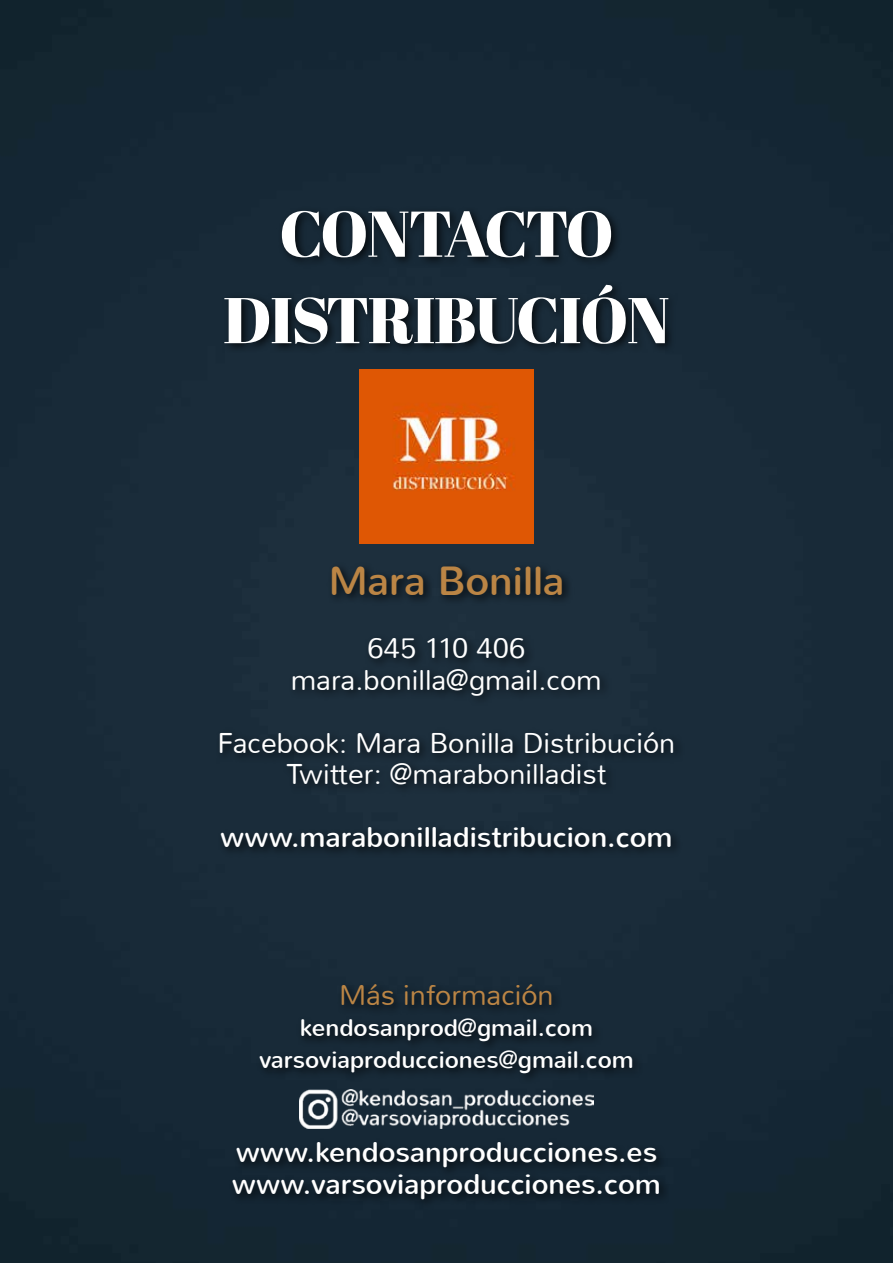
<style>
.page{position:relative;width:893px;height:1263px;background:#162836}
.page>*{position:absolute;margin:0;border:0;box-sizing:border-box;transform-origin:0 0}
.t1{font:64.5px/86.4px "Abril Fatface";letter-spacing:-.025em;color:#fff;text-align:center}
.t2{font:40.5px "Nunito";color:#bb8545}
.t3{font:300 28.5px/31.5px "Nunito";color:#fff;text-align:center}
.t4{font:28.5px/31.5px "Nunito";color:#fff}
.t5{font:300 28.5px "Nunito";color:#bb8545}
.t6{font:24px/31.5px "Nunito";color:#fff;text-align:center}
</style>
<div class="page">
<div style="left:215px;top:206px;width:470px;height:1004px;background:#000;opacity:.75"></div>
<img style="left:299px;top:1090px;width:295px;height:39px">
<img style="left:359px;top:369px;width:175px;height:175px">
<h1 class="t1" style="left:223px;top:189px;width:448px">CONTACTO<br>DISTRIBUCIÓN</h1>
<h2 class="t2" style="left:328px;top:555px;width:238px">Mara Bonilla</h2>
<p class="t3" style="left:291px;top:633px;width:312px">645 110 406 mara.bonilla@gmail.com</p>
<p class="t3" style="left:218px;top:727px;width:459px">Facebook: Mara Bonilla Distribución<br>Twitter: @marabonilladist</p>
<p class="t4" style="left:220px;top:822px;width:454px">www.marabonilladistribucion.com</p>
<p class="t5" style="left:339px;top:977px;width:216px">Más información</p>
<p class="t6" style="left:259px;top:1012px;width:376px">kendosanprod@gmail.com varsoviaproducciones@gmail.com</p>
<p class="t4" style="left:232px;top:1137px;width:431px">www.kendosanproducciones.es www.varsoviaproducciones.com</p>
</div>
